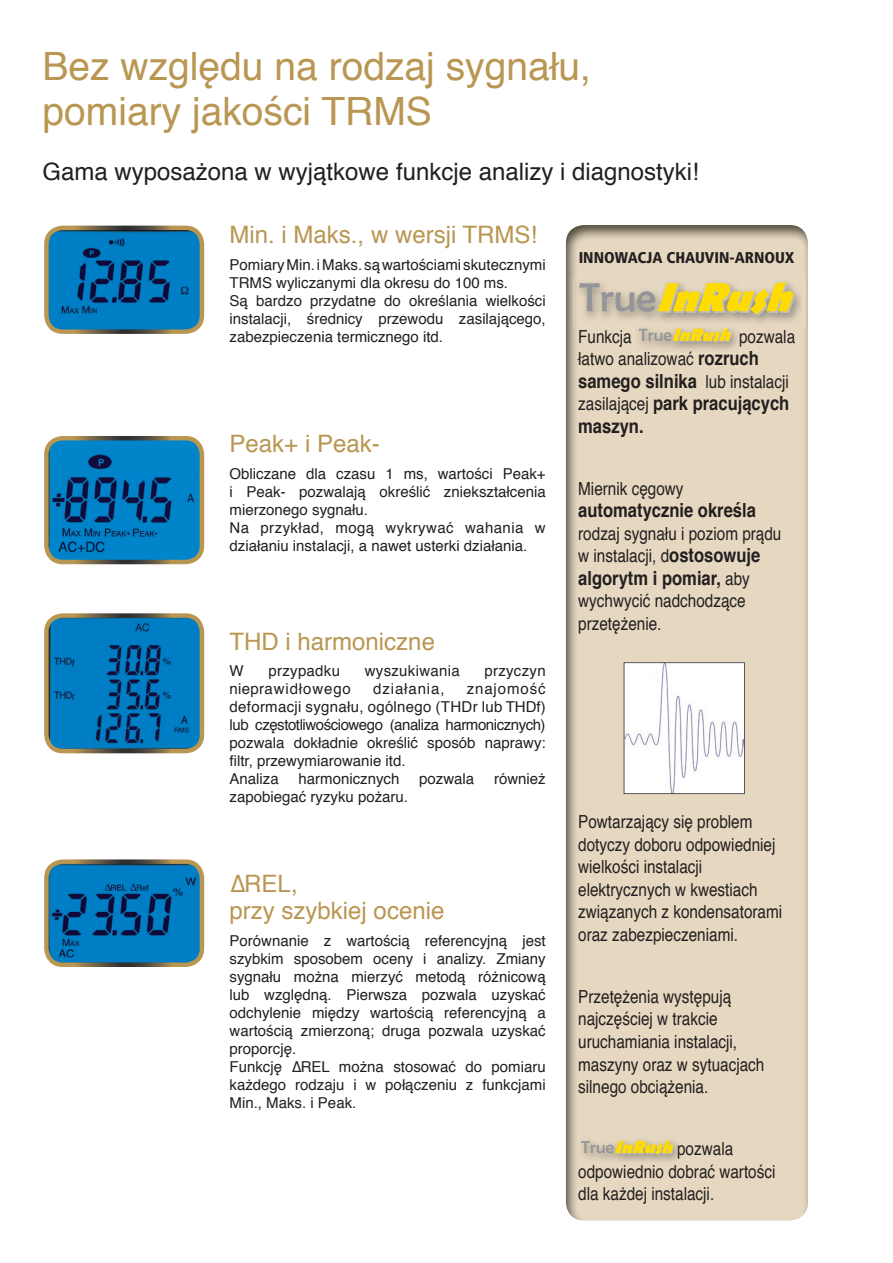
<style>
.page{position:relative;width:893px;height:1263px;background:#fff}
.page>*{position:absolute;margin:0;border:0;box-sizing:border-box;transform-origin:0 0}
.t1{font:39px/45px "Helvetica";color:#b99652}
.t2{font:24px/27px "Helvetica";color:#b99652}
.t3{font:24px "Helvetica";color:#231f20}
.t4{font:700 19.5px/22.5px "Helvetica";color:#231f20;text-align:justify;scale:.85 1}
.t5{font:18px/22.5px "Helvetica";color:#231f20;scale:.85 1}
.t6{font:900 condensed 15.6px "Frutiger";color:#231f20}
.t7{font:15px/18px "Helvetica";color:#231f20}
.t8{font:15px "Helvetica";letter-spacing:.02em;color:#231f20}
.t9{font:15px "Helvetica";letter-spacing:.06em;color:#231f20}
.s1{font-weight:700;font-size:19.5px}
.s2{font-weight:400;font-size:18px}
</style>
<div class="page">
<img style="left:566px;top:225px;width:242px;height:995px">
<img style="left:634px;top:327px;width:108px;height:27px">
<svg style="left:639px;top:328px;width:93px;height:15px"></svg>
<img style="left:576px;top:1136px;width:108px;height:30px">
<svg style="left:581px;top:1140px;width:93px;height:15px"></svg>
<img style="left:573px;top:278px;width:231px;height:49px">
<svg style="left:579px;top:282px;width:216px;height:34px;background:#d7c673"></svg>
<svg style="left:44px;top:226px;width:160px;height:108px;background:#1a74a6"></svg>
<svg style="left:44px;top:436px;width:160px;height:128px;background:#1675aa"></svg>
<svg style="left:44px;top:613px;width:160px;height:140px;background:#1574a9"></svg>
<svg style="left:44px;top:859px;width:160px;height:108px;background:#1c73a4"></svg>
<svg style="left:624px;top:662px;width:121px;height:132px"></svg>
<h1 class="t1" style="left:43px;top:45px;width:550px">Bez względu na rodzaj sygnału, pomiary jakości TRMS</h1>
<h2 class="t3" style="left:43px;top:153px;width:658px">Gama wyposażona w wyjątkowe funkcje analizy i diagnostyki!</h2>
<h2 class="t2" style="left:230px;top:222px;width:309px">Min. i Maks., w wersji TRMS!</h2>
<p class="t7" style="left:230px;top:256px;width:318px">Pomiary Min. i Maks. są wartościami skutecznymi TRMS wyliczanymi dla okresu do 100 ms.<br>Są bardzo przydatne do określania wielkości instalacji, średnicy przewodu zasilającego, zabezpieczenia termicznego itd.</p>
<h2 class="t2" style="left:230px;top:431px;width:152px">Peak+ i Peak-</h2>
<p class="t7" style="left:230px;top:465px;width:318px">Obliczane dla czasu 1 ms, wartości Peak+ i Peak- pozwalają określić zniekształcenia mierzonego sygnału.<br>Na przykład, mogą wykrywać wahania w działaniu instalacji, a nawet usterki działania.</p>
<h2 class="t2" style="left:230px;top:629px;width:207px">THD i harmoniczne</h2>
<p class="t7" style="left:230px;top:662px;width:16px">W</p>
<p class="t8" style="left:268px;top:659px;width:73px">przypadku</p>
<p class="t8" style="left:365px;top:659px;width:96px">wyszukiwania</p>
<p class="t8" style="left:484px;top:659px;width:63px">przyczyn</p>
<p class="t9" style="left:230px;top:677px;width:123px">nieprawidłowego</p>
<p class="t9" style="left:373px;top:677px;width:73px">działania,</p>
<p class="t7" style="left:230px;top:680px;width:318px;text-indent:237px">znajomość deformacji sygnału, ogólnego (THDr lub THDf) lub częstotliwościowego (analiza harmonicznych) pozwala dokładnie określić sposób naprawy: filtr, przewymiarowanie itd.<br>Analiza</p>
<p class="t7" style="left:299px;top:770px;width:102px">harmonicznych</p>
<p class="t7" style="left:419px;top:770px;width:57px">pozwala</p>
<p class="t7" style="left:494px;top:770px;width:53px">również</p>
<p class="t7" style="left:230px;top:788px;width:180px">zapobiegać ryzyku pożaru.</p>
<h2 class="t2" style="left:230px;top:871px;width:216px">∆REL,<br>przy szybkiej ocenie</h2>
<p class="t7" style="left:230px;top:932px;width:318px">Porównanie z wartością referencyjną jest szybkim sposobem oceny i analizy. Zmiany sygnału można mierzyć metodą różnicową lub względną. Pierwsza pozwala uzyskać odchylenie między wartością referencyjną a wartością zmierzoną; druga pozwala uzyskać proporcję.<br>Funkcję ∆REL można stosować do pomiaru każdego rodzaju i w połączeniu z funkcjami Min., Maks. i Peak.</p>
<p class="t6" style="left:579px;top:248px;width:217px">INNOWACJA CHAUVIN-ARNOUX</p>
<p class="t5" style="left:578px;top:326px;width:257px;text-indent:161px">pozwala łatwo analizować <span class="s1">rozruch</span></p>
<h3 class="t4" style="left:578px;top:370px;width:250px">samego silnika <span class="s2">lub instalacji zasilającej</span> park pracujących maszyn.</h3>
<p class="t5" style="left:578px;top:326px;width:65px">Funkcja</p>
<p class="t5" style="left:578px;top:478px;width:126px">Miernik cęgowy</p>
<h3 class="t4" style="left:578px;top:499px;width:211px">automatycznie określa</h3>
<p class="t5" style="left:578px;top:523px;width:241px">rodzaj sygnału i poziom prądu w instalacji, d<span class="s1">ostosowuje</span></p>
<h3 class="t4" style="left:578px;top:567px;width:203px">algorytm i pomiar, <span class="s2">aby</span></h3>
<p class="t5" style="left:578px;top:590px;width:199px">wychwycić nadchodzące przetężenie.</p>
<p class="t5" style="left:578px;top:811px;width:242px">Powtarzający się problem dotyczy doboru odpowiedniej wielkości instalacji elektrycznych w kwestiach związanych z kondensatorami oraz zabezpieczeniami.</p>
<p class="t5" style="left:578px;top:986px;width:221px">Przetężenia występują najczęściej w trakcie uruchamiania instalacji, maszyny oraz w sytuacjach silnego obciążenia.</p>
<p class="t5" style="left:578px;top:1138px;width:234px;text-indent:99px">pozwala odpowiednio dobrać wartości dla każdej instalacji.</p>
</div>
